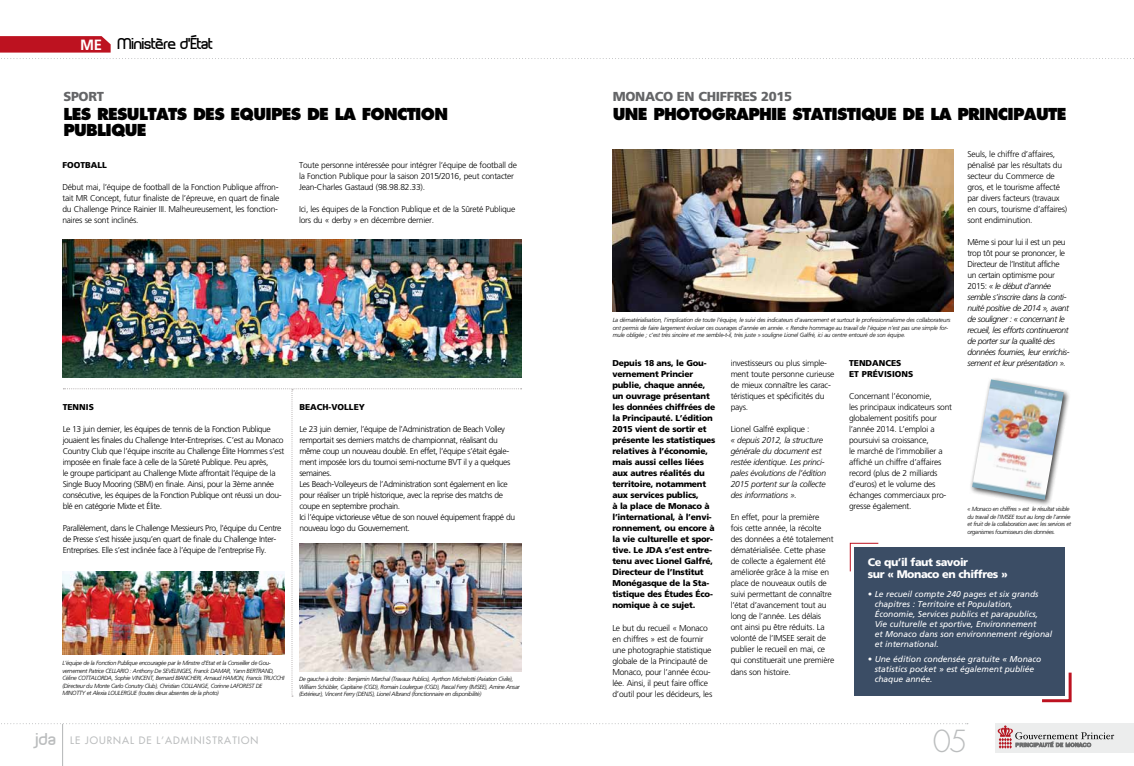
<style>
.page{position:relative;width:1134px;height:766px;background:#fff}
.page>*{position:absolute;margin:0;border:0;box-sizing:border-box;transform-origin:0 0}
.t1{font:300 29.6px "Futura";color:#bbbdbe}
.t2{font:800 16px "Futura";letter-spacing:-.045em;color:#000}
.t3{font:15px "Planet Estyle";letter-spacing:-.035em;color:#000}
.t4{font:900 13px "Frutiger";letter-spacing:-.025em;color:#646567}
.t5{font:900 11px/12px "Frutiger";letter-spacing:-.045em;color:#fff}
.t6{font:10px "Futura";letter-spacing:.1em;color:#bbbdbe}
.t7{font:300 8.5px/11px "Frutiger";letter-spacing:-.025em;color:#000}
.t8{font:300 8.5px/11px "Frutiger";letter-spacing:-.045em;color:#000}
.t9{font:900 8.5px/11px "Frutiger";letter-spacing:-.025em;color:#000}
.t10{font:italic 300 8.5px/11px "Frutiger";letter-spacing:-.045em;color:#000}
.t11{font:italic 8.5px/10px "Frutiger";letter-spacing:-.005em;color:#fff}
.t12{font:italic 300 8.5px/11px "Frutiger";letter-spacing:-.025em;color:#000}
.t13{font:italic 300 6px/7.5px "Frutiger";letter-spacing:-.045em;color:#000}
.t14{font:italic 300 6px/7.5px "Frutiger";letter-spacing:-.025em;color:#000}
.s1{font-family:"Frutiger";font-weight:700;font-size:14.9px;color:#fff}
.s2{font-style:normal}
.s3{font-family:"Planet Estyle";font-size:16.2px}
</style>
<div class="page">
<hr style="left:62px;top:723px;width:1px;height:42px;background:#b3b5b6">
<svg style="left:1px;top:723px;width:967px;height:1px"></svg>
<div style="left:995px;top:723px;width:139px;height:30px;background:#eceded"></div>
<svg style="left:998px;top:725px;width:116px;height:23px"></svg>
<svg style="left:0;top:36px;width:1134px;height:23px"></svg>
<div style="left:855px;top:547px;width:210px;height:148px;background:#3b4d65"></div>
<svg style="left:849px;top:542px;width:30px;height:30px"></svg>
<svg style="left:1039px;top:672px;width:33px;height:31px"></svg>
<div style="left:969px;top:376px;width:102px;height:130px;background:#000;opacity:.75"></div>
<img style="left:972px;top:379px;width:92px;height:120px">
<img style="left:613px;top:149px;width:340px;height:162px">
<img style="left:62px;top:239px;width:460px;height:138px">
<img style="left:63px;top:388px;width:459px;height:308px">
<h3 class="t3" style="left:80px;top:34px;width:135px"><span class="s1">ME</span> Ministère d’État</h3>
<h3 class="t4" style="left:63px;top:89px;width:42px">SPORT</h3>
<h2 class="t2" style="left:63px;top:104px;width:75px">LES RESULTAT</h2>
<h2 class="t2" style="left:177px;top:104px;width:65px">S DES EQUIPE</h2>
<h2 class="t2" style="left:291px;top:104px;width:83px">S DELAFONCTION</h2>
<h2 class="t2" style="left:63px;top:120px;width:12px">PUBLIQUE</h2>
<p class="t9" style="left:62px;top:159px;width:7px">Foot</p>
<p class="t9" style="left:85px;top:159px;width:12px">ball</p>
<p class="t7" style="left:62px;top:182px;width:218px">Début mai, l’équipe de football de la Fonction Publique affron&shy;tait MR Concept, futur finaliste de l’épreuve, en quart de finale du Challenge Prince Rainier III. Malheureusement, les fonction&shy;naires se sont inclinés.</p>
<p class="t7" style="left:299px;top:160px;width:219px">Toute personne intéressée pour intégrer l’équipe de football de la Fonction Publique pour la saison 2015/2016, peut contacter<br>Jean-Charles Gastaud (98.98.82.33).</p>
<p class="t7" style="left:299px;top:204px;width:218px">Ici, les équipes de la Fonction Publique et de la Sûreté Publique lors du « derby » en décembre dernier.</p>
<p class="t9" style="left:63px;top:401px;width:11px">Tennis</p>
<p class="t8" style="left:63px;top:424px;width:223px">Le 13 juin dernier, les équipes de tennis de la Fonction Publique jouaient les finales du Challenge Inter-Entreprises. C’est au Monaco Country Club que l’équipe inscrite au Challenge Élite Hommes s’est imposée en finale face à celle de la Sûreté Publique. Peu après,<br>le groupe participant au Challenge Mixte affrontait l’équipe de la Single Buoy Mooring (SBM) en finale. Ainsi, pour la 3ème année consécutive, les équipes de la Fonction Publique ont réussi un dou&shy;blé en catégorie Mixte et Élite.</p>
<p class="t8" style="left:63px;top:523px;width:220px">Parallèlement, dans le Challenge Messieurs Pro, l’équipe du Centre de Presse s’est hissée jusqu’en quart de finale du Challenge Inter-<br>Entreprises. Elle s’est inclinée face à l’équipe de l’entreprise Fly.</p>
<p class="t9" style="left:299px;top:401px;width:7px">Beach</p>
<p class="t9" style="left:329px;top:401px;width:16px">-Volle</p>
<p class="t9" style="left:359px;top:401px;width:8px">y</p>
<p class="t8" style="left:299px;top:424px;width:217px">Le 23 juin dernier, l’équipe de l’Administration de Beach Volley remportait ses derniers matchs de championnat, réalisant du même coup un nouveau doublé. En effet, l’équipe s’était égale&shy;ment imposée lors du tournoi semi-nocturne BVT il y a quelques semaines.<br>Les Beach-Volleyeurs de l’Administration sont également en lice pour réaliser un triplé historique, avec la reprise des matchs de coupe en septembre prochain.<br>Ici l’équipe victorieuse vêtue de son nouvel équipement frappé du nouveau logo du Gouvernement.</p>
<p class="t13" style="left:62px;top:659px;width:224px">L’équipe de la Fonction Publique encouragée par le Minstre d’Etat et la Conseiller de Gou&shy;vernement Patrice CELLARIO : Anthony De SEVELINGES, Franck DAMAR, Yann BERTRAND, Céline COTTALORDA, Sophie VINCENT, Bernard BIANCHERI, Arnaud HAMON, Francis TRUCCHI (Directeur du Monte Carlo Conutry Club), Christian COLLANGE, Corinne LAFOREST DE MINOTTY et Alexia LOULERGUE (toutes deux absentes de la photo)</p>
<p class="t13" style="left:299px;top:675px;width:222px">De gauche à droite : Benjamin Marchal (Travaux Publics), Ayrthon Michelotti (Aviation Civile),<br>William Schübler, Capitaine (CGD), Romain Loulergue (CGD), Pascal Ferry (IMSEE), Amine Ansar (Extérieur), Vincent Ferry (DENJS), Lionel Albrand (fonctionnaire en disponibilité)</p>
<h3 class="t4" style="left:613px;top:89px;width:181px">MONACO EN CHIFFRES 2015</h3>
<h2 class="t2" style="left:613px;top:104px;width:13px">UNE</h2>
<h2 class="t2" style="left:653px;top:104px;width:36px">PHOTO</h2>
<h2 class="t2" style="left:712px;top:104px;width:26px">GRAP</h2>
<h2 class="t2" style="left:759px;top:104px;width:53px">HIE STATI</h2>
<h2 class="t2" style="left:837px;top:104px;width:21px">STIQUE</h2>
<h2 class="t2" style="left:902px;top:104px;width:66px">DELAPRINCIPAUTE</h2>
<p class="t7" style="left:967px;top:149px;width:101px">Seuls, le chiffre d’affaires, pénalisé par les résultats du secteur du Commerce de gros, et le tourisme affecté par divers facteurs (travaux en cours, tourisme d’affaires) sont endiminution.</p>
<p class="t10" style="left:967px;top:237px;width:104px"><span class="s2">Même si pour lui il est un peu trop tôt pour se prononcer, le<br>Directeur de l’Institut affiche un certain optimisme pour<br>2015:</span> « le début d’année semble s’inscrire dans la conti&shy;nuité positive de 2014 », avant de souligner : « concernant le recueil, les efforts continueront de porter sur la qualité des données fournies, leur enrichis&shy;sement et leur présentation ».</p>
<p class="t14" style="left:613px;top:316px;width:339px">La dématérialisation, l’implication de toute l’équipe, le suivi des indicateurs d’avancement et surtout le professionnalisme des collaborateurs ont permis de faire largement évoluer ces ouvrages d’année en année. « Rendre hommage au travail de l’équipe n’est pas une simple for&shy;mule obligée ; c’est très sincère et me semble-t-il, très juste » souligne Lionel Galfré, ici au centre entouré de son équipe.</p>
<p class="t7" style="left:731px;top:358px;width:105px">investisseurs ou plus simple&shy;ment toute personne curieuse de mieux connaître les carac&shy;téristiques et spécificités du pays.</p>
<p class="t7" style="left:731px;top:424px;width:80px">Lionel Galfré explique :</p>
<p class="t12" style="left:731px;top:435px;width:97px">« depuis 2012, la structure générale du document est restée identique. Les princi&shy;pales évolutions de l’édition<br>2015 portent sur la collecte des informations ».</p>
<p class="t7" style="left:731px;top:512px;width:105px">En effet, pour la première<br>fois cette année, la récolte des données a été totalement dématérialisée. Cette phase de collecte a également été améliorée grâce à la mise en place de nouveaux outils de suivi permettant de connaître l’état d’avancement tout au long de l’année. Les délais ont ainsi pu être réduits. La volonté de l’IMSEE serait de publier le recueil en mai, ce qui constituerait une première dans son histoire.</p>
<p class="t9" style="left:612px;top:358px;width:105px">Depuis 18 ans, le Gou&shy;vernement Princier publie, chaque année, un ouvrage présentant les données chiffrées de la Principauté. L’édition<br>2015 vient de sortir et présente les statistiques relatives à l’économie, mais aussi celles liées aux autres réalités du territoire, notamment aux services publics,<br>à la place de Monaco à l’international, à l’envi&shy;ronnement, ou encore à la vie culturelle et spor&shy;tive. Le JDA s’est entre&shy;tenu avec Lionel Galfré,<br>Directeur de l’Institut<br>Monégasque de la Sta&shy;tistique des Études Éco&shy;nomique à ce sujet.</p>
<p class="t7" style="left:612px;top:622px;width:101px">Le but du recueil « Monaco en chiffres » est de fournir une photographie statistique globale de la Principauté de<br>Monaco, pour l’année écou&shy;lée. Ainsi, il peut faire office d’outil pour les décideurs, les</p>
<p class="t9" style="left:849px;top:357px;width:19px">Tendances<br>et prévisions</p>
<p class="t7" style="left:849px;top:391px;width:104px">Concernant l’économie,<br>les principaux indicateurs sont globalement positifs pour l’année 2014. L’emploi a poursuivi sa croissance,<br>le marché de l’immobilier a affiché un chiffre d’affaires record (plus de 2 milliards d’euros) et le volume des échanges commerciaux pro&shy;gresse également.</p>
<p class="t13" style="left:967px;top:505px;width:105px">« Monaco en chiffres » est le résultat visible du travail de l’IMSEE tout au long de l’année et fruit de la collaboration avec les services et organismes fournisseurs des données.</p>
<p class="t5" style="left:868px;top:556px;width:141px">Ce qu’il faut savoir<br>sur « Monaco en chiffres »</p>
<p class="t11" style="left:875px;top:588px;width:179px;text-indent:-7px">• Le recueil compte 240 pages et six grands chapitres : Territoire et Population, Économie, Services publics et parapublics, Vie culturelle et sportive, Environnement<br>et Monaco dans son environnement régional et international.</p>
<p class="t11" style="left:875px;top:654px;width:168px;text-indent:-7px">• Une édition condensée gratuite « Monaco statistics pocket » est également publiée chaque année.</p>
<p class="t6" style="left:34px;top:733px;width:226px"><span class="s3">jda</span> LE JOURNAL DE L’ADMINISTRATION</p>
<h1 class="t1" style="left:933px;top:722px;width:36px">05</h1>
</div>
